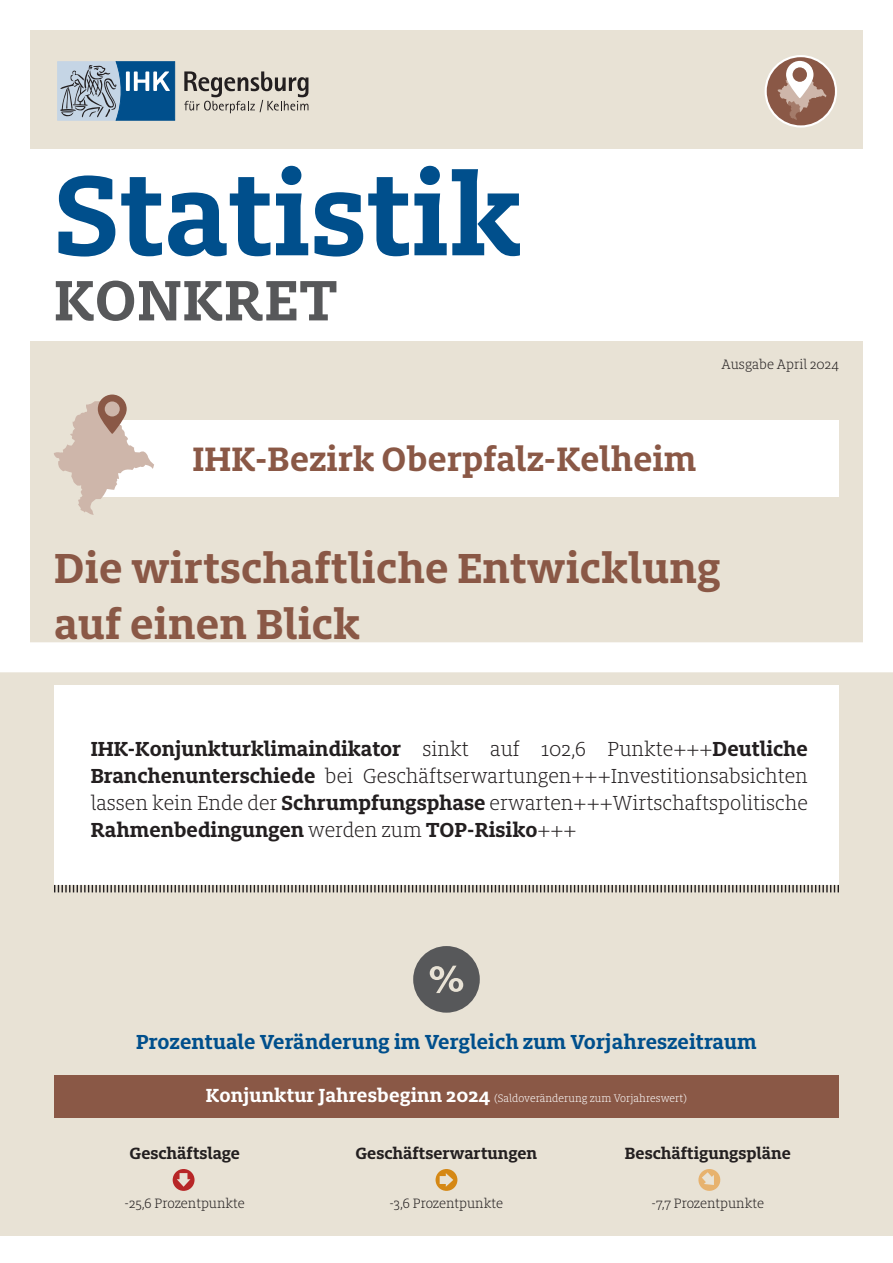
<style>
.page{position:relative;width:893px;height:1263px;background:#fff}
.page>*{position:absolute;margin:0;border:0;box-sizing:border-box;transform-origin:0 0}
.t1{font:700 125.85px "Milo Slab OT";color:#004f8c}
.t2{font:700 63px "Milo Slab OT";letter-spacing:.01em;color:#57585a}
.t3{font:700 46.5px/55.8px "Milo Slab OT";letter-spacing:.005em;color:#8a5846}
.t4{font:700 37.5px "Milo Slab OT";letter-spacing:.005em;color:#8a5846}
.t5{font:300 22.5px/27px "Milo Slab OT";color:#231f20;text-align:justify}
.t6{font:700 22.5px "Milo Slab OT";letter-spacing:.005em;color:#004f8c}
.t7{font:700 18px "Milo Slab OT";color:#231f20}
.t8{font:300 15px "Milo Slab OT";color:#231f20}
.t9{font:300 12px "Milo Slab OT";letter-spacing:.005em;color:#fff}
.s1{font-weight:700}
.s2{font-weight:700;font-size:21px}
</style>
<div class="page">
<div style="left:0;top:0;width:893px;height:1235px;background:#e8e2d5"></div>
<div style="left:54px;top:686px;width:785px;height:199px;background:#fff"></div>
<div style="left:87px;top:420px;width:752px;height:76px;background:#fff"></div>
<div style="left:54px;top:1075px;width:785px;height:42px;background:#8a5846"></div>
<svg style="left:54px;top:884px;width:785px;height:9px"></svg>
<div style="left:0;top:149px;width:893px;height:192px;background:#fff"></div>
<svg style="left:413px;top:946px;width:67px;height:67px"></svg>
<svg style="left:58px;top:62px;width:117px;height:58px;background:#668dad"></svg>
<svg style="left:184px;top:71px;width:124px;height:42px"></svg>
<svg style="left:766px;top:56px;width:70px;height:70px"></svg>
<div style="left:765px;top:55px;width:72px;height:73px;border:2px solid #fff;border-radius:50%"></div>
<svg style="left:777px;top:61px;width:49px;height:59px;background:#b29184"></svg>
<div style="left:793px;top:67px;width:14px;height:15px;background:#8a5846;border-radius:50%"></div>
<svg style="left:54px;top:394px;width:100px;height:121px"></svg>
<svg style="left:173px;top:1169px;width:22px;height:22px"></svg>
<svg style="left:436px;top:1169px;width:21px;height:22px"></svg>
<svg style="left:698px;top:1169px;width:23px;height:22px"></svg>
<div style="left:0;top:0;width:893px;height:672px;border:30px solid #fff"></div>
<h1 class="t1" style="left:54px;top:145px;width:469px">Statistik</h1>
<h2 class="t2" style="left:54px;top:265px;width:285px">KONKRET</h2>
<p class="t8" style="left:722px;top:356px;width:119px">Ausgabe April 2024</p>
<h3 class="t4" style="left:192px;top:438px;width:506px">IHK-Bezirk Oberpfalz-Kelheim</h3>
<h3 class="t3" style="left:54px;top:541px;width:668px">Die wirtschaftliche Entwicklung auf einen Blick</h3>
<p class="t5" style="left:91px;top:736px;width:719px"><span class="s1">IHK-Konjunkturklimaindikator</span> sinkt auf 102,6 Punkte+++<span class="s1">Deutliche Branchenunterschiede</span> bei Geschäftserwartungen+++Investitionsabsichten lassen kein Ende der <span class="s1">Schrumpfungsphase</span> erwarten+++Wirtschaftspolitische <span class="s1">Rahmenbedingungen</span> werden zum <span class="s1">TOP-Risiko</span>+++</p>
<p class="t6" style="left:136px;top:1029px;width:622px">Prozentuale Veränderung im Vergleich zum Vorjahreszeitraum</p>
<p class="t9" style="left:206px;top:1092px;width:483px"><span class="s2">Konjunktur Jahresbeginn 2024</span> (Saldoveränderung zum Vorjahreswert)</p>
<p class="t7" style="left:129px;top:1143px;width:112px">Geschäftslage</p>
<p class="t7" style="left:355px;top:1143px;width:183px">Geschäftserwartungen</p>
<p class="t7" style="left:625px;top:1143px;width:167px">Beschäftigungspläne</p>
<p class="t8" style="left:125px;top:1196px;width:122px">-25,6 Prozentpunkte</p>
<p class="t8" style="left:389px;top:1196px;width:115px">-3,6 Prozentpunkte</p>
<p class="t8" style="left:651px;top:1196px;width:114px">-7,7 Prozentpunkte</p>
</div>
